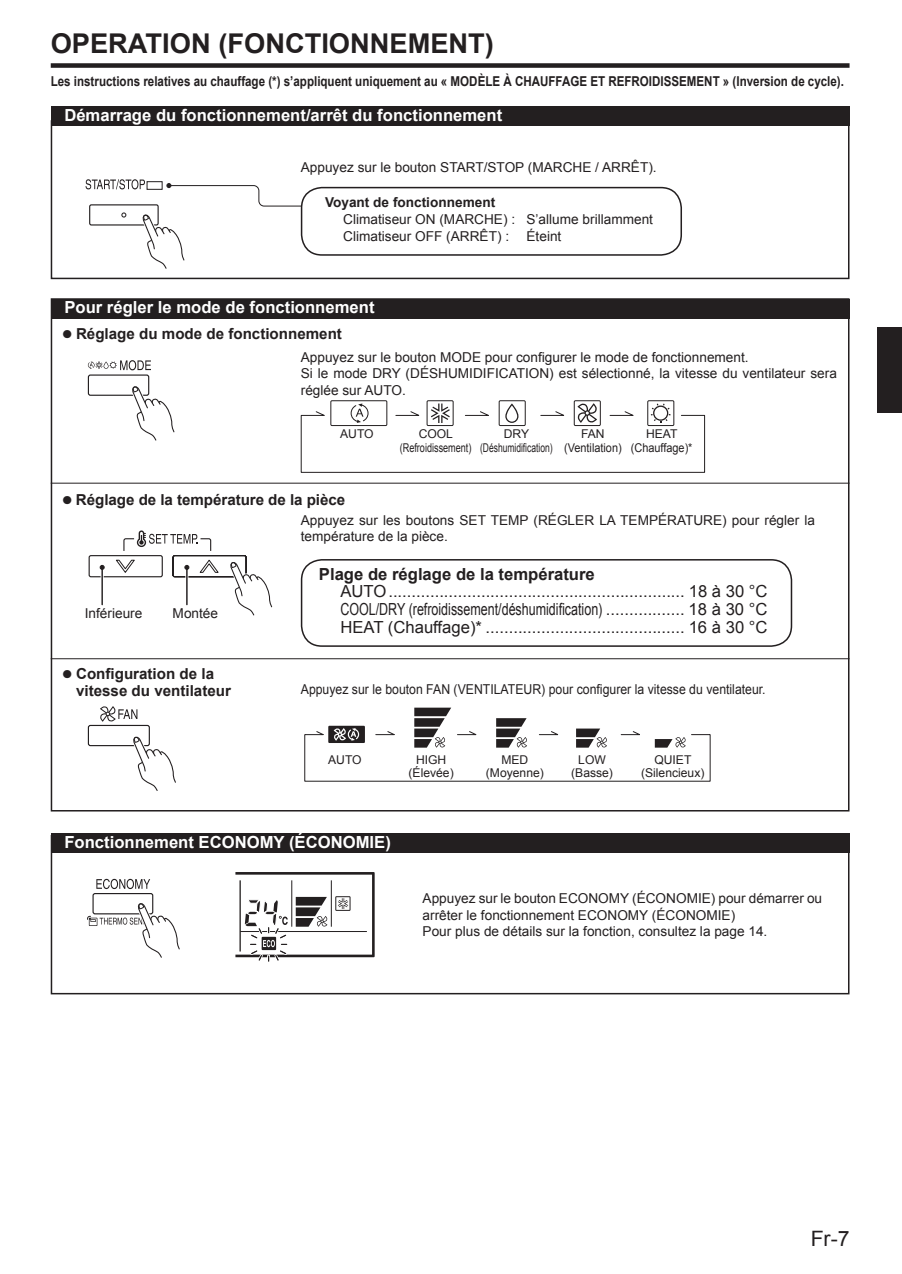
<style>
.page{position:relative;width:902px;height:1274px;background:#fff}
.page>*{position:absolute;margin:0;border:0;box-sizing:border-box;transform-origin:0 0}
.t1{font:700 27.3px "Arial";color:#231f20}
.t2{font:21.18px "Arial";color:#231f20}
.t3{font:16.62px/18.2px "Arial";color:#231f20;text-align:justify}
.t4{font:700 16.62px "Arial";color:#fff}
.t5{font:700 16.62px "Arial";color:#231f20}
.t6{font:700 15.05px/16.6px "Arial";color:#231f20}
.t7{font:13.65px/16.6px "Arial";color:#231f20}
.t8{font:700 13.65px "Arial";color:#231f20;scale:.85 1}
.t9{font:13.65px "Arial";color:#231f20;scale:.9 1}
.t10{font:700 13.65px "Arial";color:#231f20}
.t11{font:12.08px/13.7px "Arial";color:#231f20;text-align:center}
</style>
<div class="page">
<div style="left:51px;top:63px;width:798px;height:5px;background:#231f20"></div>
<div style="left:877px;top:327px;width:24px;height:86px;background:#231f20"></div>
<svg style="left:141px;top:279px;width:148px;height:100px"></svg>
<svg style="left:85px;top:179px;width:358px;height:90px"></svg>
<div style="left:51px;top:120px;width:798px;height:159px;border:2px solid #231f20"></div>
<hr style="left:51px;top:483px;width:798px;height:1px;background:#231f20">
<hr style="left:51px;top:658px;width:798px;height:1px;background:#231f20">
<div style="left:301px;top:188px;width:380px;height:67px;background:#fff;border-radius:20px"></div>
<div style="left:301px;top:187px;width:381px;height:69px;border:2px solid #231f20;border-radius:20px"></div>
<div style="left:88px;top:374px;width:61px;height:22px;border:1px solid #231f20;border-radius:2px"></div>
<svg style="left:88px;top:360px;width:63px;height:10px"></svg>
<div style="left:51px;top:106px;width:798px;height:20px;background:#231f20"></div>
<div style="left:51px;top:299px;width:798px;height:19px;background:#231f20"></div>
<div style="left:51px;top:834px;width:798px;height:19px;background:#231f20"></div>
<svg style="left:87px;top:385px;width:623px;height:610px"></svg>
<h1 class="t1" style="left:51px;top:28px;width:445px">OPERATION (FONCTIONNEMENT)</h1>
<p class="t8" style="left:51px;top:74px;width:934px">Les instructions relatives au chauffage (*) s’appliquent uniquement au « MODÈLE À CHAUFFAGE ET REFROIDISSEMENT » (Inversion de cycle).</p>
<p class="t4" style="left:64px;top:106px;width:439px">Démarrage du fonctionnement/arrêt du fonctionnement</p>
<p class="t7" style="left:301px;top:159px;width:357px">Appuyez sur le bouton START/STOP (MARCHE / ARRÊT).</p>
<p class="t10" style="left:325px;top:195px;width:172px">Voyant de fonctionnement</p>
<p class="t7" style="left:343px;top:211px;width:311px">Climatiseur ON (MARCHE) : S’allume brillamment<br>Climatiseur OFF (ARRÊT) :</p>
<p class="t7" style="left:526px;top:228px;width:36px">Éteint</p>
<p class="t4" style="left:64px;top:298px;width:311px">Pour régler le mode de fonctionnement</p>
<p class="t6" style="left:63px;top:326px;width:280px">● Réglage du mode de fonctionnement</p>
<p class="t7" style="left:301px;top:349px;width:537px">Appuyez sur le bouton MODE pour configurer le mode de fonctionnement.<br>Si le mode DRY (DÉSHUMIDIFICATION) est sélectionné, la vitesse du ventilateur sera réglée sur AUTO.</p>
<p class="t11" style="left:340px;top:427px;width:35px">AUTO</p>
<p class="t11" style="left:399px;top:427px;width:73px">COOL (Refroidissement)</p>
<p class="t11" style="left:480px;top:427px;width:74px">DRY (Déshumidification)</p>
<p class="t11" style="left:564px;top:427px;width:59px">FAN (Ventilation)</p>
<p class="t11" style="left:630px;top:427px;width:63px">HEAT (Chauffage)*</p>
<p class="t6" style="left:63px;top:492px;width:284px">● Réglage de la température de la pièce</p>
<p class="t7" style="left:85px;top:605px;width:59px">Inférieure</p>
<p class="t7" style="left:173px;top:605px;width:47px">Montée</p>
<p class="t6" style="left:76px;top:666px;width:156px;text-indent:-13px">● Configuration de la vitesse du ventilateur</p>
<p class="t7" style="left:301px;top:512px;width:515px">Appuyez sur les boutons SET TEMP (RÉGLER LA TEMPÉRATURE) pour régler la température de la pièce.</p>
<p class="t5" style="left:319px;top:565px;width:277px">Plage de réglage de la température</p>
<p class="t3" style="left:340px;top:582px;width:428px">AUTO ................................................................ 18 à 30 °C COOL/DRY (refroidissement/déshumidification) ................. 18 à 30 °C HEAT (Chauffage)* ........................................... 16 à 30 °C</p>
<p class="t9" style="left:301px;top:682px;width:518px">Appuyez sur le bouton FAN (VENTILATEUR) pour configurer la vitesse du ventilateur.</p>
<p class="t11" style="left:328px;top:753px;width:35px">AUTO</p>
<p class="t11" style="left:408px;top:753px;width:47px">HIGH (Élevée)</p>
<p class="t11" style="left:486px;top:753px;width:59px">MED (Moyenne)</p>
<p class="t11" style="left:571px;top:753px;width:43px">LOW (Basse)</p>
<p class="t11" style="left:641px;top:753px;width:65px">QUIET (Silencieux)</p>
<p class="t4" style="left:64px;top:833px;width:328px">Fonctionnement ECONOMY (ÉCONOMIE)</p>
<p class="t7" style="left:422px;top:890px;width:401px">Appuyez sur le bouton ECONOMY (ÉCONOMIE) pour démarrer ou arrêter le fonctionnement ECONOMY (ÉCONOMIE)<br>Pour plus de détails sur la fonction, consultez la page 14.</p>
<h2 class="t2" style="left:810px;top:1227px;width:40px">Fr-7</h2>
</div>
